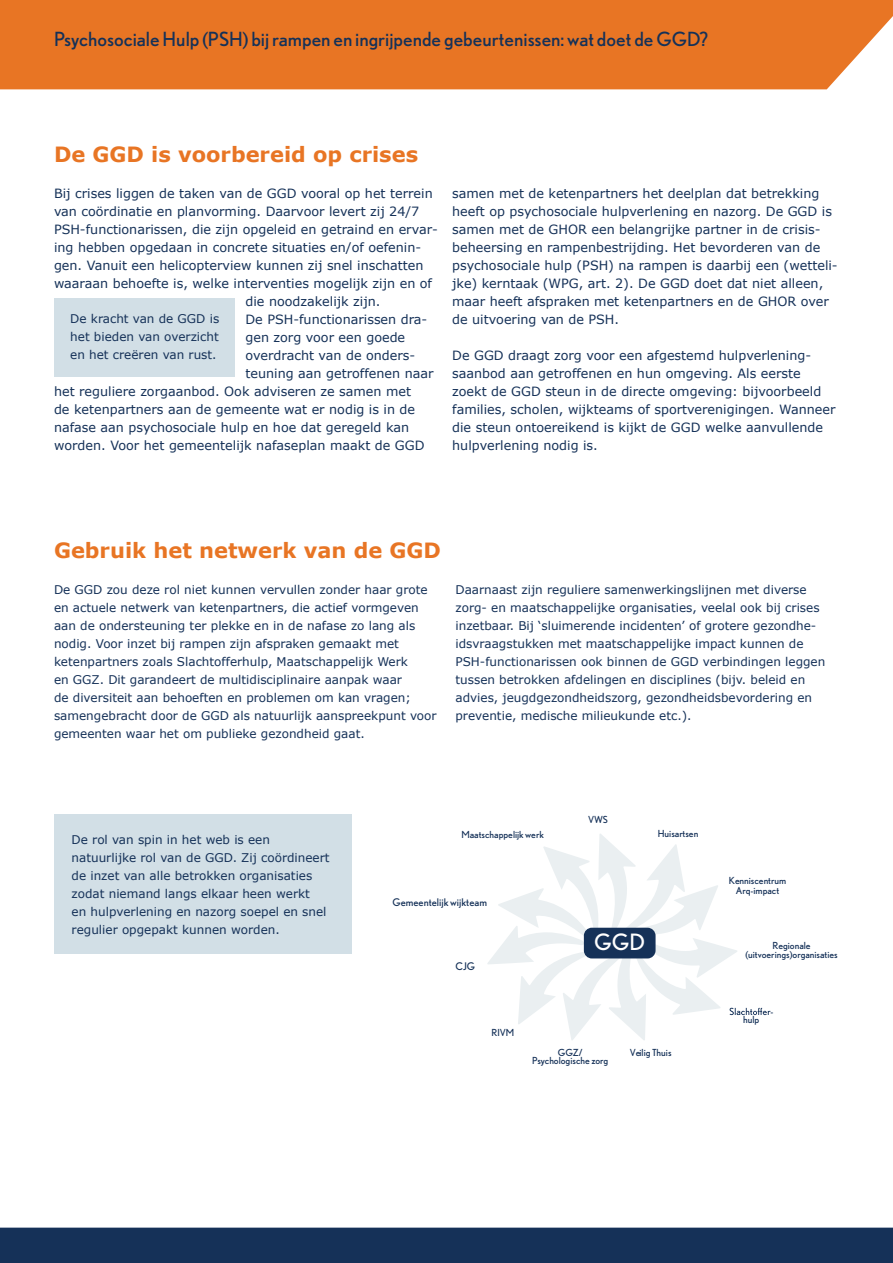
<style>
.page{position:relative;width:893px;height:1263px;background:#fff}
.page>*{position:absolute;margin:0;border:0;box-sizing:border-box;transform-origin:0 0}
.t1{font:22.5px "Nobel";color:#fff}
.t2{font:700 21px "Verdana";color:#e87524}
.t3{font:19.5px "Nobel";color:#153158}
.t4{font:12.75px/18px "Verdana";color:#153158}
.t5{font:12px/18px "Verdana";color:#153158}
.t6{font:10.5px "Nobel";color:#153158}
.t7{font:9.75px/10.4px "Nobel";color:#153158;text-align:center}
</style>
<div class="page">
<div style="left:0;top:1229px;width:893px;height:34px;background:#153158"></div>
<hr style="left:0;top:1227px;width:893px;height:3px;background:#153158">
<div style="left:0;top:0;width:893px;height:89px;background:#e87524"></div>
<div style="left:54px;top:298px;width:181px;height:79px;background:#d2dfe6"></div>
<div style="left:54px;top:814px;width:297px;height:140px;background:#d2dfe6"></div>
<svg style="left:487px;top:834px;width:284px;height:206px"></svg>
<div style="left:584px;top:928px;width:72px;height:30px;background:#153158;border-radius:8px"></div>
<h3 class="t3" style="left:54px;top:28px;width:656px">Psychosociale Hulp (PSH) bij rampen en ingrijpende gebeurtenissen: wat doet de GGD?</h3>
<h2 class="t2" style="left:54px;top:141px;width:366px">De GGD is voorbereid op crises</h2>
<p class="t4" style="left:54px;top:185px;width:380px">Bij crises liggen de taken van de GGD vooral op het terrein</p>
<p class="t4" style="left:54px;top:203px;width:367px">van coördinatie en planvorming. Daarvoor levert zij 24/7</p>
<p class="t4" style="left:54px;top:221px;width:385px">PSH-functionarissen, die zijn opgeleid en getraind en ervar-</p>
<p class="t4" style="left:54px;top:239px;width:369px">ing hebben opgedaan in concrete situaties en/of oefenin-</p>
<p class="t4" style="left:54px;top:257px;width:371px">gen. Vanuit een helicopterview kunnen zij snel inschatten</p>
<p class="t4" style="left:54px;top:275px;width:380px">waaraan behoefte is, welke interventies mogelijk zijn en of</p>
<p class="t4" style="left:245px;top:293px;width:137px">die noodzakelijk zijn.</p>
<p class="t4" style="left:245px;top:311px;width:183px">De PSH-functionarissen dra-</p>
<p class="t4" style="left:245px;top:329px;width:161px">gen zorg voor een goede</p>
<p class="t4" style="left:245px;top:347px;width:171px">overdracht van de onders-</p>
<p class="t4" style="left:245px;top:365px;width:190px">teuning aan getroffenen naar</p>
<p class="t4" style="left:54px;top:383px;width:359px">het reguliere zorgaanbod. Ook adviseren ze samen met</p>
<p class="t4" style="left:54px;top:401px;width:363px">de ketenpartners aan de gemeente wat er nodig is in de</p>
<p class="t4" style="left:54px;top:419px;width:357px">nafase aan psychosociale hulp en hoe dat geregeld kan</p>
<p class="t4" style="left:54px;top:437px;width:372px">worden. Voor het gemeentelijk nafaseplan maakt de GGD</p>
<p class="t5" style="left:70px;top:309px;width:150px;text-align:justify">De kracht van de GGD is het bieden van overzicht en het creëren van rust.</p>
<p class="t4" style="left:452px;top:185px;width:387px">samen met de ketenpartners het deelplan dat betrekking heeft op psychosociale hulpverlening en nazorg. De GGD is samen met de GHOR een belangrijke partner in de crisis&shy;beheersing en rampenbestrijding. Het bevorderen van de psychosociale hulp (PSH) na rampen is daarbij een (wetteli&shy;jke) kerntaak (WPG, art. 2). De GGD doet dat niet alleen, maar heeft afspraken met ketenpartners en de GHOR over de uitvoering van de PSH.</p>
<p class="t4" style="left:452px;top:347px;width:385px">De GGD draagt zorg voor een afgestemd hulpverlening&shy;saanbod aan getroffenen en hun omgeving. Als eerste zoekt de GGD steun in de directe omgeving: bijvoorbeeld families, scholen, wijkteams of sportverenigingen. Wanneer die steun ontoereikend is kijkt de GGD welke aanvullende hulpverlening nodig is.</p>
<h2 class="t2" style="left:54px;top:537px;width:388px">Gebruik het netwerk van de GGD</h2>
<p class="t5" style="left:54px;top:581px;width:384px">De GGD zou deze rol niet kunnen vervullen zonder haar grote en actuele netwerk van ketenpartners, die actief vormgeven aan de ondersteuning ter plekke en in de nafase zo lang als nodig. Voor inzet bij rampen zijn afspraken gemaakt met ketenpartners zoals Slachtofferhulp, Maatschappelijk Werk<br>en GGZ. Dit garandeert de multidisciplinaire aanpak waar<br>de diversiteit aan behoeften en problemen om kan vragen; samengebracht door de GGD als natuurlijk aanspreekpunt voor gemeenten waar het om publieke gezondheid gaat.</p>
<p class="t5" style="left:455px;top:581px;width:371px">Daarnaast zijn reguliere samenwerkingslijnen met diverse zorg- en maatschappelijke organisaties, veelal ook bij crises inzetbaar. Bij ‘sluimerende incidenten’ of grotere gezondhe&shy;idsvraagstukken met maatschappelijke impact kunnen de PSH-functionarissen ook binnen de GGD verbindingen leggen tussen betrokken afdelingen en disciplines (bijv. beleid en advies, jeugdgezondheidszorg, gezondheidsbevordering en preventie, medische milieukunde etc.).</p>
<p class="t5" style="left:72px;top:831px;width:260px">De rol van spin in het web is een natuurlijke rol van de GGD. Zij coördineert de inzet van alle betrokken organisaties zodat niemand langs elkaar heen werkt<br>en hulpverlening en nazorg soepel en snel regulier opgepakt kunnen worden.</p>
<p class="t7" style="left:461px;top:830px;width:84px">Maatschappelijk werk</p>
<p class="t6" style="left:392px;top:896px;width:96px">Gemeentelijk wijkteam</p>
<p class="t6" style="left:455px;top:960px;width:21px">CJG</p>
<p class="t7" style="left:491px;top:1027px;width:24px">RIVM</p>
<p class="t7" style="left:588px;top:814px;width:21px">VWS</p>
<p class="t7" style="left:658px;top:828px;width:42px">Huisartsen</p>
<h1 class="t1" style="left:594px;top:929px;width:52px">GGD</h1>
<p class="t7" style="left:558px;top:1047px;width:26px">GGZ/</p>
<p class="t7" style="left:630px;top:1047px;width:43px">Veilig Thuis</p>
<p class="t7" style="left:532px;top:1055px;width:78px">Psychologische zorg</p>
<p class="t7" style="left:729px;top:875px;width:59px">Kenniscentrum<br>Arq-impact</p>
<p class="t7" style="left:745px;top:941px;width:94px;line-height:8.6px">Regionale (uitvoerings)organisaties</p>
<p class="t7" style="left:743px;top:1015px;width:18px">hulp</p>
<p class="t7" style="left:771px;top:1006px;width:4px">-</p>
</div>
